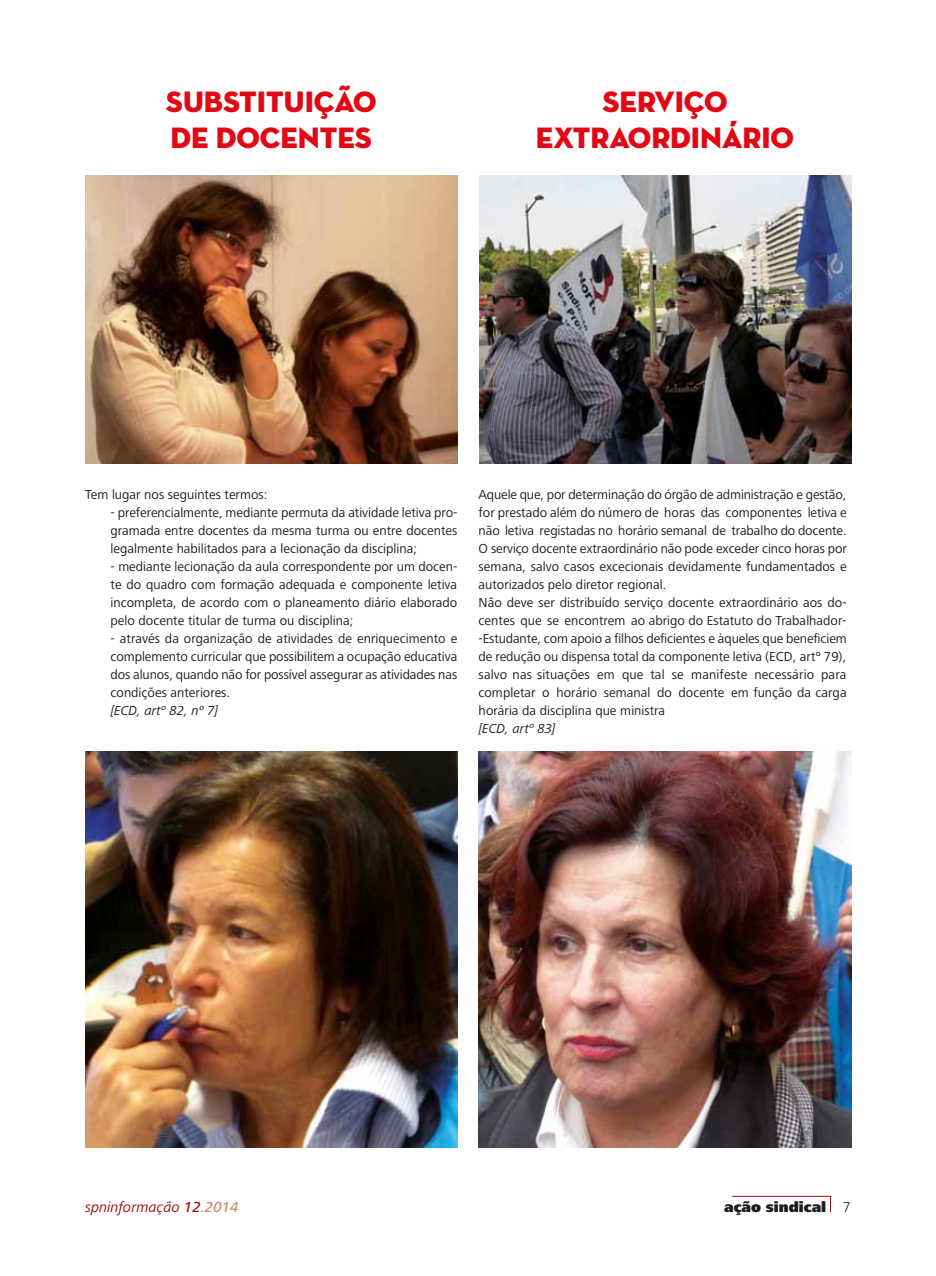
<style>
.page{position:relative;width:936px;height:1276px;background:#fff}
.page>*{position:absolute;margin:0;border:0;box-sizing:border-box;transform-origin:0 0}
.t1{font:30px/36px "Neutra Disp Titling";color:#e30613}
.t2{font:italic 15px "Frutiger Next LT";color:#9d0f12}
.t3{font:900 15px "Frutiger Next LT";color:#1d1d1b}
.t4{font:13.5px/18px "Frutiger Next LT";color:#1d1d1b;text-align:justify}
.t5{font:italic 13.5px "Frutiger Next LT";color:#1d1d1b}
.s1{font-weight:500}
.s2{font-weight:500;color:#cf8471}
.s3{font-weight:300}
</style>
<div class="page">
<svg style="left:732px;top:1195px;width:99px;height:18px"></svg>
<img style="left:480px;top:175px;width:371px;height:288px">
<img style="left:85px;top:175px;width:372px;height:288px">
<img style="left:478px;top:751px;width:373px;height:396px">
<img style="left:85px;top:751px;width:372px;height:396px">
<h1 class="t1" style="left:166px;top:84px;width:212px">SUBSTITUIÇÃO<br>DE DOCENTES</h1>
<h1 class="t1" style="left:536px;top:84px;width:259px;text-align:center">SERVIÇO<br>EXTRAORDINÁRIO</h1>
<p class="t4" style="left:85px;top:486px;width:184px">Tem lugar nos seguintes termos:</p>
<p class="t4" style="left:111px;top:504px;width:348px">- preferencialmente, mediante permuta da atividade letiva pro&shy;gramada entre docentes da mesma turma ou entre docentes legalmente habilitados para a lecionação da disciplina;</p>
<p class="t4" style="left:111px;top:558px;width:348px">- mediante lecionação da aula correspondente por um docen&shy;te do quadro com formação adequada e componente letiva incompleta, de acordo com o planeamento diário elaborado pelo docente titular de turma ou disciplina;</p>
<p class="t4" style="left:111px;top:630px;width:348px">- através da organização de atividades de enriquecimento e complemento curricular que possibilitem a ocupação educativa dos alunos, quando não for possível assegurar as atividades nas condições anteriores.</p>
<p class="t5" style="left:111px;top:703px;width:109px">[ECD, artº 82, nº 7]</p>
<p class="t4" style="left:478px;top:486px;width:369px;text-align:left">Aquele que, por determinação do órgão de administração e gestão, for prestado além do número de horas das componentes letiva e não letiva registadas no horário semanal de trabalho do docente.<br>O serviço docente extraordinário não pode exceder cinco horas por semana, salvo casos excecionais devidamente fundamentados e autorizados pelo diretor regional.<br>Não deve ser distribuído serviço docente extraordinário aos do&shy;centes que se encontrem ao abrigo do Estatuto do Trabalhador--Estudante, com apoio a filhos deficientes e àqueles que beneficiem de redução ou dispensa total da componente letiva (ECD, artº 79), salvo nas situações em que tal se manifeste necessário para completar o horário semanal do docente em função da carga horária da disciplina que ministra</p>
<p class="t5" style="left:478px;top:721px;width:79px">[ECD, artº 83]</p>
<p class="t2" style="left:85px;top:1199px;width:155px">spninformação <span class="s1">12</span><span class="s2">.2014</span></p>
<p class="t3" style="left:724px;top:1198px;width:128px">ação sindical <span class="s3">7</span></p>
</div>
